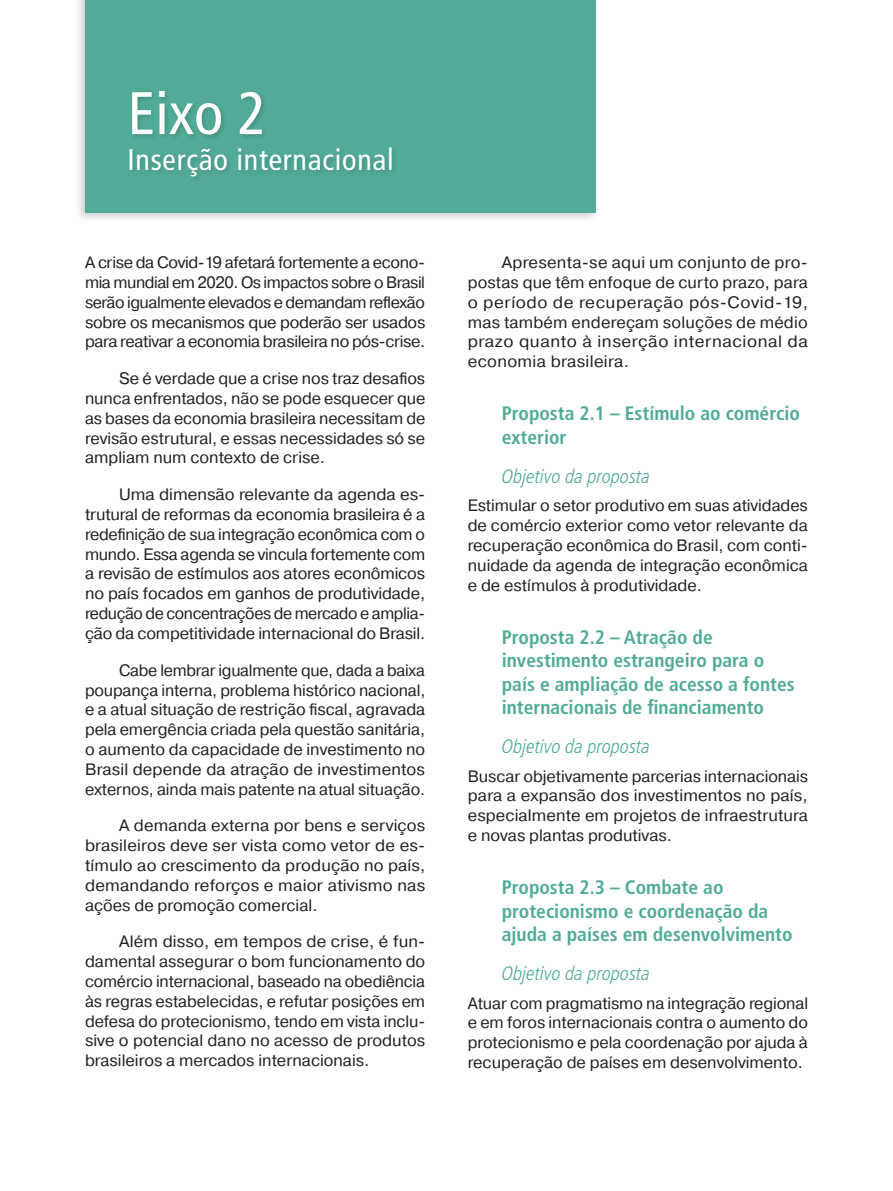
<style>
.page{position:relative;width:893px;height:1191px;background:#fff}
.page>*{position:absolute;margin:0;border:0;box-sizing:border-box;transform-origin:0 0}
.t1{font:condensed 60px "Frutiger LT Pro";color:#fff}
.t2{font:condensed 30px "Frutiger LT Pro";letter-spacing:.025em;color:#fff}
.t3{font:700 condensed 19.5px/23.4px "Frutiger LT Pro";color:#51ab98}
.t4{font:italic 300 condensed 19.5px "Frutiger LT Pro";color:#51ab98}
.t5{font:16.5px/19.8px "Pragmatica";color:#231f20;text-align:justify}
</style>
<div class="page">
<div style="left:74px;top:0;width:526px;height:224px;background:#231f20;opacity:.25"></div>
<div style="left:85px;top:0;width:510px;height:213px;background:#51ab98"></div>
<div style="left:127px;top:89px;width:272px;height:94px;background:#231f20;opacity:.2"></div>
<h1 class="t1" style="left:128px;top:78px;width:140px">Eixo 2</h1>
<h2 class="t2" style="left:128px;top:142px;width:268px">Inserção internacional</h2>
<p class="t5" style="left:85px;top:253px;width:342px">A crise da Covid-19 afetará fortemente a econo&shy;mia mundial em 2020. Os impactos sobre o Brasil serão igualmente elevados e demandam reflexão sobre os mecanismos que poderão ser usados para reativar a economia brasileira no pós-crise.</p>
<p class="t5" style="left:85px;top:369px;width:342px;text-indent:34px">Se é verdade que a crise nos traz desafios nunca enfrentados, não se pode esquecer que as bases da economia brasileira necessitam de revisão estrutural, e essas necessidades só se ampliam num contexto de crise.</p>
<p class="t5" style="left:85px;top:485px;width:342px;text-indent:34px">Uma dimensão relevante da agenda es&shy;trutural de reformas da economia brasileira é a redefinição de sua integração econômica com o mundo. Essa agenda se vincula fortemente com a revisão de estímulos aos atores econômicos no país focados em ganhos de produtividade, redução de concentrações de mercado e amplia&shy;ção da competitividade internacional do Brasil.</p>
<p class="t5" style="left:85px;top:660px;width:342px;text-indent:34px">Cabe lembrar igualmente que, dada a baixa poupança interna, problema histórico nacional, e a atual situação de restrição fiscal, agravada pela emergência criada pela questão sanitária, o aumento da capacidade de investimento no Brasil depende da atração de investimentos externos, ainda mais patente na atual situação.</p>
<p class="t5" style="left:85px;top:816px;width:342px;text-indent:34px">A demanda externa por bens e serviços brasileiros deve ser vista como vetor de es&shy;tímulo ao crescimento da produção no país, demandando reforços e maior ativismo nas ações de promoção comercial.</p>
<p class="t5" style="left:85px;top:932px;width:342px;text-indent:34px">Além disso, em tempos de crise, é fun&shy;damental assegurar o bom funcionamento do comércio internacional, baseado na obediência às regras estabelecidas, e refutar posições em defesa do protecionismo, tendo em vista inclu&shy;sive o potencial dano no acesso de produtos brasileiros a mercados internacionais.</p>
<p class="t5" style="left:468px;top:253px;width:342px;text-indent:34px">Apresenta-se aqui um conjunto de pro&shy;postas que têm enfoque de curto prazo, para o período de recuperação pós-Covid-19, mas também endereçam soluções de médio prazo quanto à inserção internacional da economia brasileira.</p>
<p class="t3" style="left:502px;top:402px;width:300px">Proposta 2.1 – Estímulo ao comércio exterior</p>
<p class="t4" style="left:502px;top:465px;width:150px">Objetivo da proposta</p>
<p class="t5" style="left:468px;top:496px;width:342px">Estimular o setor produtivo em suas atividades de comércio exterior como vetor relevante da recuperação econômica do Brasil, com conti&shy;nuidade da agenda de integração econômica e de estímulos à produtividade.</p>
<p class="t3" style="left:502px;top:625px;width:294px">Proposta 2.2 – Atração de investimento estrangeiro para o país e ampliação de acesso a fontes internacionais de financiamento</p>
<p class="t4" style="left:502px;top:735px;width:150px">Objetivo da proposta</p>
<p class="t5" style="left:468px;top:766px;width:342px">Buscar objetivamente parcerias internacionais para a expansão dos investimentos no país, especialmente em projetos de infraestrutura e novas plantas produtivas.</p>
<p class="t3" style="left:502px;top:875px;width:292px">Proposta 2.3 – Combate ao protecionismo e coordenação da ajuda a países em desenvolvimento</p>
<p class="t4" style="left:502px;top:962px;width:150px">Objetivo da proposta</p>
<p class="t5" style="left:468px;top:993px;width:342px">Atuar com pragmatismo na integração regional e em foros internacionais contra o aumento do protecionismo e pela coordenação por ajuda à recuperação de países em desenvolvimento.</p>
</div>
